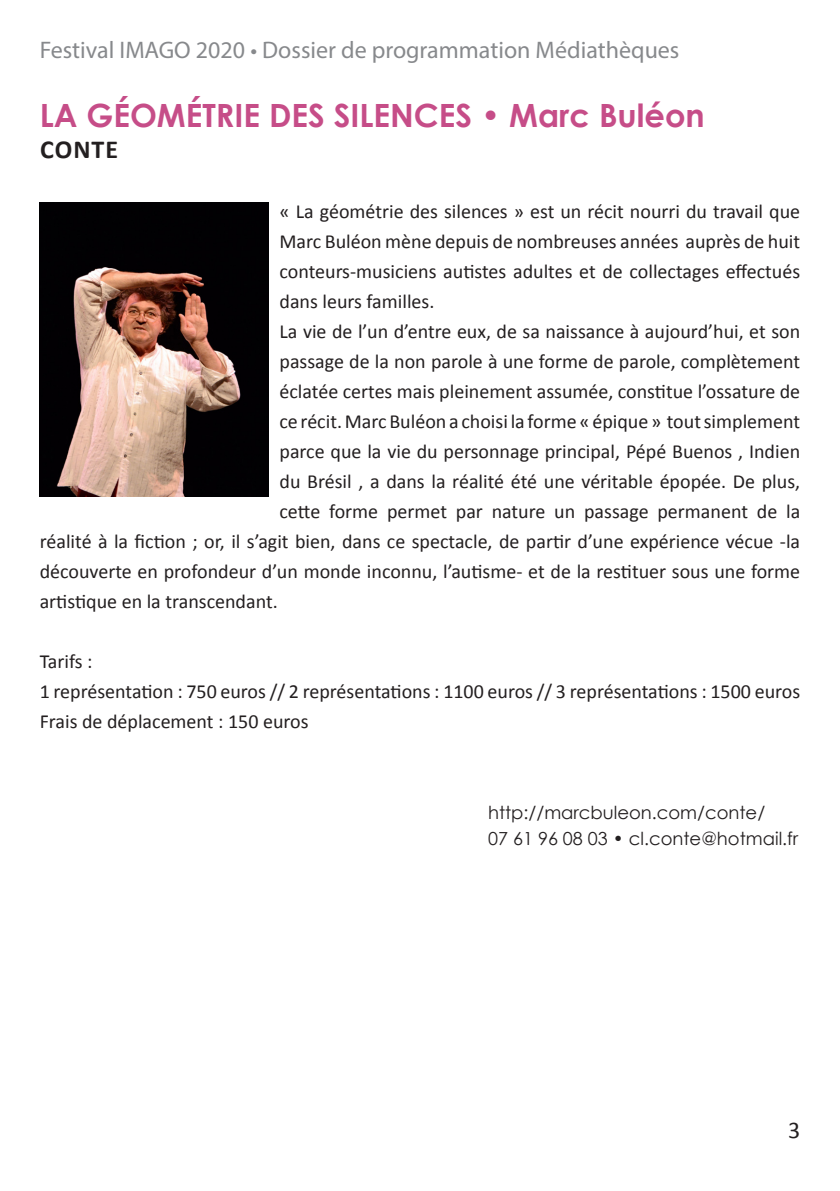
<style>
.page{position:relative;width:840px;height:1191px;background:#fff}
.page>*{position:absolute;margin:0;border:0;box-sizing:border-box;transform-origin:0 0}
.Titres{font:700 32px "Century Gothic";color:#c64d88}
.Domaine{font:700 26px "Calibri";letter-spacing:.04em;color:#231f20}
.t1{font:24px "Myriad Pro";color:#87898c}
.t2{font:24px "Calibri";color:#231f20}
.Contenu{font:20px/30px "Calibri";color:#231f20;text-align:justify}
.Contenu-2{font:18px "Century Gothic";color:#231f20}
</style>
<div class="page">
<img style="left:40px;top:203px;width:228px;height:293px">
<p class="t1" style="left:40px;top:35px;width:641px">Festival IMAGO 2020 • Dossier de programmation Médiathèques</p>
<p class="Titres" style="left:40px;top:95px;width:666px">LA GÉOMÉTRIE DES SILENCES • Marc Buléon</p>
<p class="Domaine" style="left:40px;top:132px;width:79px">CONTE</p>
<p class="Contenu" style="left:279px;top:196px;width:522px">« La géométrie des silences » est un récit nourri du travail que Marc Buléon mène depuis de nombreuses années auprès de huit conteurs-musiciens autistes adultes et de collectages effectués dans leurs familles.</p>
<p class="Contenu" style="left:279px;top:316px;width:522px">La vie de l’un d’entre eux, de sa naissance à aujourd’hui, et son</p>
<p class="Contenu" style="left:279px;top:346px;width:522px">passage de la non parole à une forme de parole, complètement</p>
<p class="Contenu" style="left:279px;top:376px;width:522px">éclatée certes mais pleinement assumée, constitue l’ossature de</p>
<p class="Contenu" style="left:279px;top:406px;width:522px">ce récit. Marc Buléon a choisi la forme « épique » tout simplement</p>
<p class="Contenu" style="left:279px;top:436px;width:522px">parce que la vie du personnage principal, Pépé Buenos , Indien</p>
<p class="Contenu" style="left:279px;top:466px;width:522px">du Brésil , a dans la réalité été une véritable épopée. De plus,</p>
<p class="Contenu" style="left:279px;top:496px;width:522px">cette forme permet par nature un passage permanent de la</p>
<p class="Contenu" style="left:40px;top:526px;width:761px">réalité à la fiction ; or, il s’agit bien, dans ce spectacle, de partir d’une expérience vécue -la</p>
<p class="Contenu" style="left:40px;top:556px;width:761px">découverte en profondeur d’un monde inconnu, l’autisme- et de la restituer sous une forme</p>
<p class="Contenu" style="left:40px;top:586px;width:239px">artistique en la transcendant.</p>
<p class="Contenu" style="left:40px;top:646px;width:54px">Tarifs :</p>
<p class="Contenu" style="left:40px;top:676px;width:761px">1 représentation : 750 euros // 2 représentations : 1100 euros // 3 représentations : 1500 euros</p>
<p class="Contenu" style="left:40px;top:706px;width:270px">Frais de déplacement : 150 euros</p>
<p class="Contenu-2" style="left:488px;top:801px;width:278px">http://marcbuleon.com/conte/</p>
<p class="Contenu-2" style="left:488px;top:827px;width:311px">07 61 96 08 03 • cl.conte@hotmail.fr</p>
<p class="t2" style="left:787px;top:1115px;width:14px">3</p>
</div>
